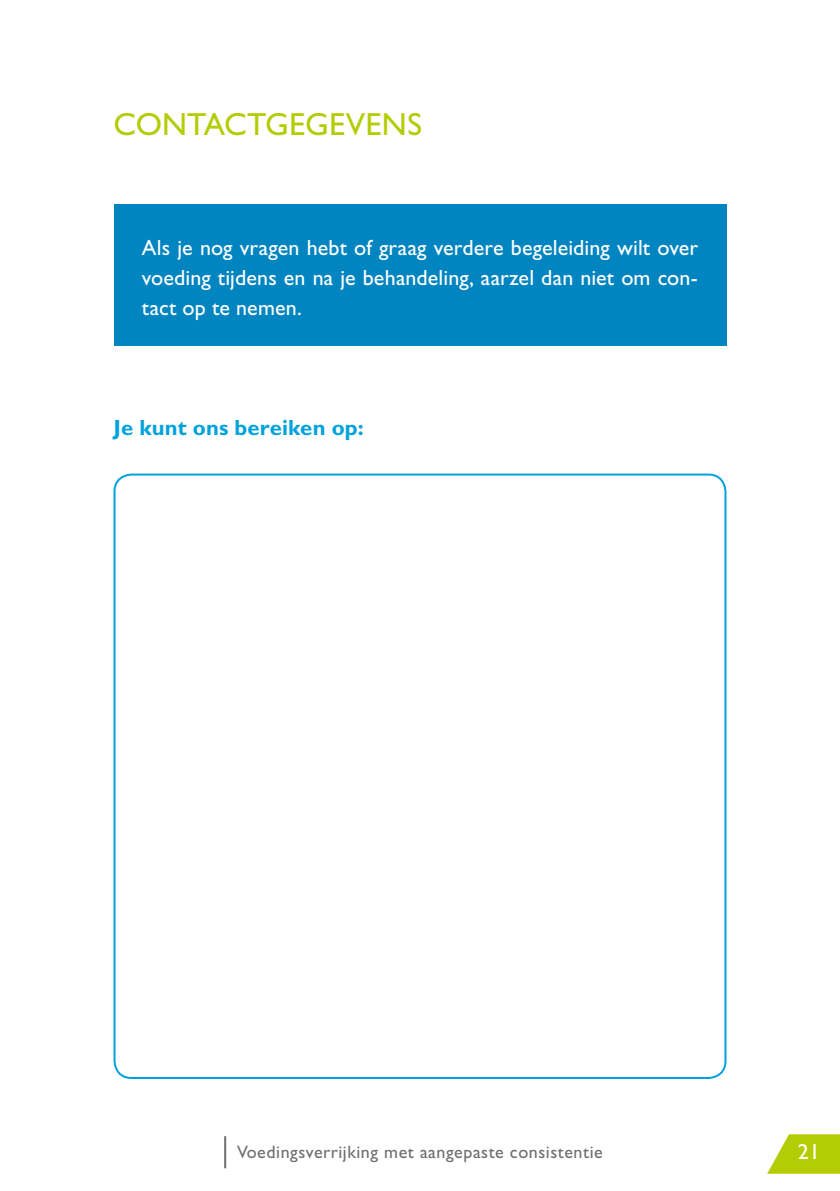
<style>
.page{position:relative;width:840px;height:1191px;background:#fff}
.page>*{position:absolute;margin:0;border:0;box-sizing:border-box;transform-origin:0 0}
.t1{font:32px "Gill Sans Std";letter-spacing:.005em;color:#b4cc04}
.t2{font:22px/30px "Gill Sans Std";letter-spacing:.005em;color:#fff;text-align:justify}
.t3{font:700 22px "Gill Sans Std";letter-spacing:.005em;color:#00a2dc}
.t4{font:18px "Gill Sans Std";letter-spacing:.03em;color:#706f6f}
</style>
<div class="page">
<svg style="left:767px;top:1134px;width:72px;height:39px"></svg>
<hr style="left:224px;top:1136px;width:2px;height:32px;background:#706f6f">
<div style="left:113px;top:204px;width:613px;height:142px;background:#0085c0"></div>
<h1 class="t1" style="left:113px;top:106px;width:310px">CONTACTGEGEVENS</h1>
<p class="t2" style="left:142px;top:233px;width:557px">Als je nog vragen hebt of graag verdere begeleiding wilt over voeding tijdens en na je behandeling, aarzel dan niet om con&shy;tact op te nemen.</p>
<p class="t3" style="left:113px;top:415px;width:251px">Je kunt ons bereiken op:</p>
<p class="t4" style="left:237px;top:1141px;width:367px">Voedingsverrijking met aangepaste consistentie</p>
<p class="t2" style="left:797px;top:1136px;width:23px">21</p>
</div>
